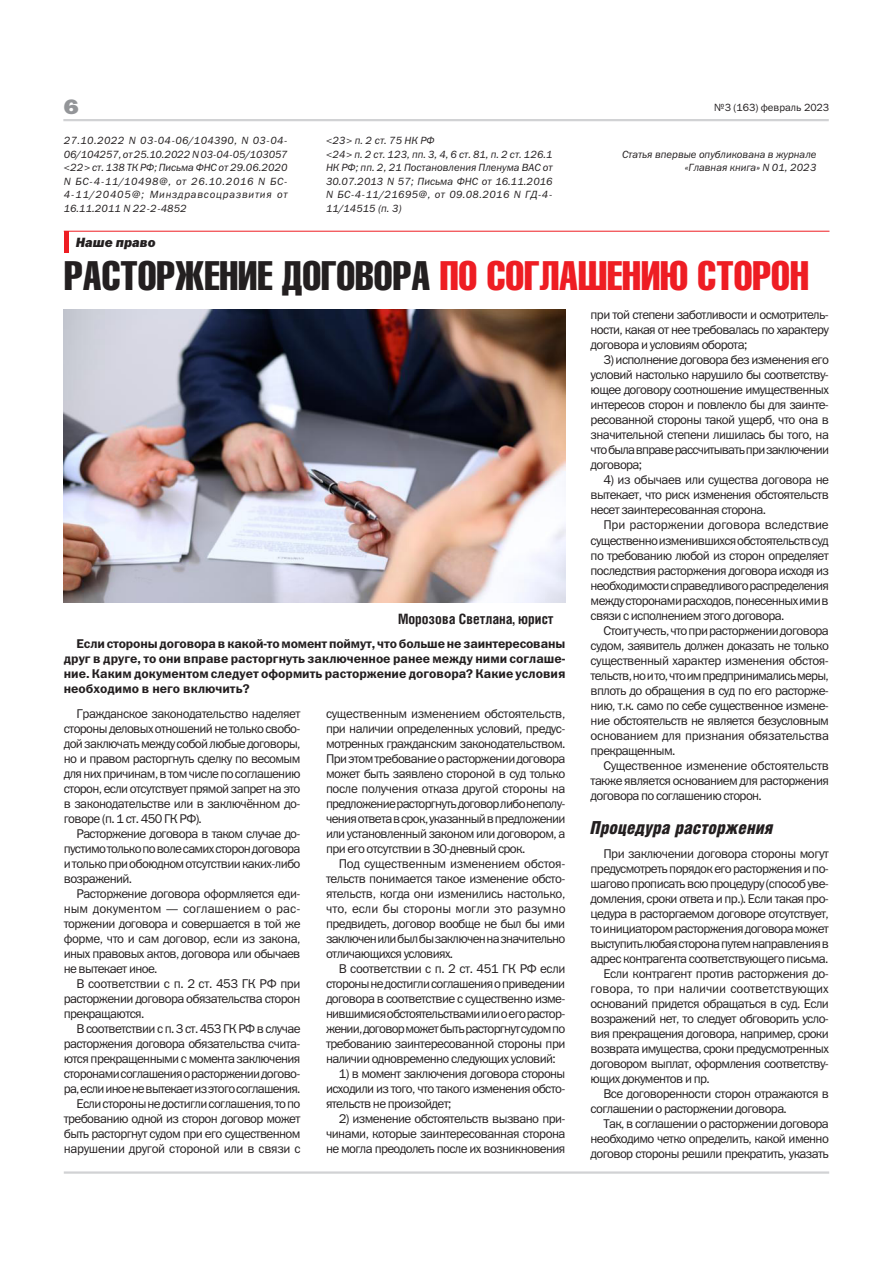
<style>
.page{position:relative;width:893px;height:1263px;background:#fff}
.page>*{position:absolute;margin:0;border:0;box-sizing:border-box;transform-origin:0 0}
.Заголовок_HeliosComp{font:40.5px "Helios Compressed";color:#231f20}
.t1{font:21px "Franklin Gothic Heavy C";color:#939598;scale:1.2 1}
.Подзаголовок_Helios{font:italic 900 18px "Helios Cond";color:#231f20}
.Автор{font:700 14.25px "Helios Cond";color:#231f20}
.Заголовок_HeliosComp-2{font:italic 13.5px "Franklin Gothic Heavy C";color:#231f20}
.Тело_статьи{font:12.75px/15px "Franklin Gothic Book C";letter-spacing:-.05em;color:#231f20;text-align:justify}
.Тело_статьи-2{font:12.75px/15px "Franklin Gothic Demi C";color:#231f20;text-align:justify}
.Подпись{font:italic 10.5px/13.5px "Franklin Gothic Book C";color:#231f20;text-align:justify}
.t2{font:10.5px "Franklin Gothic Book C";color:#231f20}
.s1{color:#ee1d23}
</style>
<div class="page">
<hr style="left:63px;top:119px;width:766px;height:2px;background:#d1d2d4">
<hr style="left:64px;top:1171px;width:765px;height:3px;background:#d1d2d4">
<hr style="left:64px;top:231px;width:4px;height:21px;background:#ee1d23">
<svg style="left:72px;top:230px;width:87px;height:1px"></svg>
<img style="left:64px;top:309px;width:501px;height:294px">
<hr style="left:64px;top:231px;width:765px;height:1px;background:#ee1d23">
<h2 class="t1" style="left:63px;top:95px;width:14px">6</h2>
<p class="t2" style="left:714px;top:101px;width:117px">№3 (163) февраль 2023</p>
<p class="Подпись" style="left:64px;top:134px;width:225px">27.10.2022 N 03-04-06/104390, N 03-04-<br>06/104257, от 25.10.2022 N 03-04-05/103057</p>
<p class="Подпись" style="left:64px;top:161px;width:225px">&lt;22&gt; ст. 138 ТК РФ; Письма ФНС от 29.06.2020<br>N БС-4-11/10498@, от 26.10.2016 N БС-4-11/20405@; Минздравсоцразвития от 16.11.2011 N 22-2-4852</p>
<p class="Подпись" style="left:326px;top:134px;width:110px">&lt;23&gt; п. 2 ст. 75 НК РФ</p>
<p class="Подпись" style="left:326px;top:147px;width:228px">&lt;24&gt; п. 2 ст. 123, пп. 3, 4, 6 ст. 81, п. 2 ст. 126.1<br>НК РФ; пп. 2, 21 Постановления Пленума ВАС от 30.07.2013 N 57; Письма ФНС от 16.11.2016<br>N БС-4-11/21695@, от 09.08.2016 N ГД-4- 11/14515 (п. 3)</p>
<p class="Подпись" style="left:622px;top:147px;width:196px;text-align:right">Статья впервые опубликована в журнале «Главная книга» N 01, 2023</p>
<p class="Заголовок_HeliosComp-2" style="left:76px;top:235px;width:81px">Наше право</p>
<p class="Заголовок_HeliosComp" style="left:64px;top:252px;width:746px">РАСТОРЖЕНИЕ ДОГОВОРА <span class="s1">ПО СОГЛАШЕНИЮ СТОРОН</span></p>
<p class="Автор" style="left:398px;top:610px;width:157px">Морозова Светлана, юрист</p>
<p class="Тело_статьи-2" style="left:64px;top:636px;width:503px;text-indent:13px">Если стороны договора в какой-то момент поймут, что больше не заинтересованы друг в друге, то они вправе расторгнуть заключенное ранее между ними соглаше&shy;ние. Каким документом следует оформить расторжение договора? Какие условия необходимо в него включить?</p>
<p class="Тело_статьи" style="left:64px;top:706px;width:238px;text-indent:13px">Гражданское законодательство наделяет стороны деловых отношений не только свобо&shy;дой заключать между собой любые договоры, но и правом расторгнуть сделку по весомым для них причинам, в том числе по соглашению сторон, если отсутствует прямой запрет на это в законодательстве или в заключённом до&shy;говоре (п. 1 ст. 450 ГК РФ).</p>
<p class="Тело_статьи" style="left:64px;top:826px;width:238px;text-indent:13px">Расторжение договора в таком случае до&shy;пустимо только по воле самих сторон договора и только при обоюдном отсутствии каких-либо возражений.</p>
<p class="Тело_статьи" style="left:64px;top:886px;width:238px;text-indent:13px">Расторжение договора оформляется еди&shy;ным документом — соглашением о рас&shy;торжении договора и совершается в той же форме, что и сам договор, если из закона, иных правовых актов, договора или обычаев не вытекает иное.</p>
<p class="Тело_статьи" style="left:64px;top:976px;width:238px;text-indent:13px">В соответствии с п. 2 ст. 453 ГК РФ при расторжении договора обязательства сторон прекращаются.</p>
<p class="Тело_статьи" style="left:64px;top:1021px;width:238px;text-indent:13px">В соответствии с п. 3 ст. 453 ГК РФ в случае расторжения договора обязательства счита&shy;ются прекращенными с момента заключения сторонами соглашения о расторжении догово&shy;ра, если иное не вытекает из этого соглашения.</p>
<p class="Тело_статьи" style="left:64px;top:1096px;width:238px;text-indent:13px">Если стороны не достигли соглашения, то по требованию одной из сторон договор может быть расторгнут судом при его существенном нарушении другой стороной или в связи с</p>
<p class="Тело_статьи" style="left:326px;top:706px;width:241px">существенным изменением обстоятельств, при наличии определенных условий, предус&shy;мотренных гражданским законодательством.<br>При этом требование о расторжении договора может быть заявлено стороной в суд только после получения отказа другой стороны на предложение расторгнуть договор либо неполу&shy;чения ответа в срок, указанный в предложении или установленный законом или договором, а при его отсутствии в 30-дневный срок.</p>
<p class="Тело_статьи" style="left:326px;top:856px;width:241px;text-indent:13px">Под существенным изменением обстоя&shy;тельств понимается такое изменение обсто&shy;ятельств, когда они изменились настолько, что, если бы стороны могли это разумно предвидеть, договор вообще не был бы ими заключен или был бы заключен на значительно отличающихся условиях.</p>
<p class="Тело_статьи" style="left:326px;top:961px;width:241px;text-indent:13px">В соответствии с п. 2 ст. 451 ГК РФ если стороны не достигли соглашения о приведении договора в соответствие с существенно изме&shy;нившимися обстоятельствами или о его растор&shy;жении, договор может быть расторгнут судом по требованию заинтересованной стороны при наличии одновременно следующих условий:</p>
<p class="Тело_статьи" style="left:326px;top:1066px;width:241px;text-indent:13px">1) в момент заключения договора стороны исходили из того, что такого изменения обсто&shy;ятельств не произойдет;</p>
<p class="Тело_статьи" style="left:326px;top:1111px;width:241px;text-indent:13px">2) изменение обстоятельств вызвано при&shy;чинами, которые заинтересованная сторона не могла преодолеть после их возникновения</p>
<p class="Тело_статьи" style="left:591px;top:307px;width:240px">при той степени заботливости и осмотритель&shy;ности, какая от нее требовалась по характеру договора и условиям оборота;</p>
<p class="Тело_статьи" style="left:591px;top:352px;width:240px;text-indent:13px">3) исполнение договора без изменения его условий настолько нарушило бы соответству&shy;ющее договору соотношение имущественных интересов сторон и повлекло бы для заинте&shy;ресованной стороны такой ущерб, что она в значительной степени лишилась бы того, на что была вправе рассчитывать при заключении договора;</p>
<p class="Тело_статьи" style="left:591px;top:472px;width:240px;text-indent:13px">4) из обычаев или существа договора не вытекает, что риск изменения обстоятельств несет заинтересованная сторона.</p>
<p class="Тело_статьи" style="left:591px;top:517px;width:240px;text-indent:13px">При расторжении договора вследствие существенно изменившихся обстоятельств суд по требованию любой из сторон определяет последствия расторжения договора исходя из необходимости справедливого распределения между сторонами расходов, понесенных ими в связи с исполнением этого договора.</p>
<p class="Тело_статьи" style="left:591px;top:622px;width:240px;text-indent:13px">Стоит учесть, что при расторжении договора судом, заявитель должен доказать не только существенный характер изменения обстоя&shy;тельств, но и то, что им предпринимались меры, вплоть до обращения в суд по его расторже&shy;нию, т.к. само по себе существенное измене&shy;ние обстоятельств не является безусловным основанием для признания обязательства прекращенным.</p>
<p class="Тело_статьи" style="left:591px;top:757px;width:240px;text-indent:13px">Существенное изменение обстоятельств также является основанием для расторжения договора по соглашению сторон.</p>
<p class="Подзаголовок_Helios" style="left:591px;top:817px;width:184px">Процедура расторжения</p>
<p class="Тело_статьи" style="left:591px;top:845px;width:240px;text-indent:13px">При заключении договора стороны могут предусмотреть порядок его расторжения и по&shy;шагово прописать всю процедуру (способ уве&shy;домления, сроки ответа и пр.). Если такая про&shy;цедура в расторгаемом договоре отсутствует, то инициатором расторжения договора может выступить любая сторона путем направления в адрес контрагента соответствующего письма.</p>
<p class="Тело_статьи" style="left:591px;top:965px;width:240px;text-indent:13px">Если контрагент против расторжения до&shy;говора, то при наличии соответствующих оснований придется обращаться в суд. Если возражений нет, то следует обговорить усло&shy;вия прекращения договора, например, сроки возврата имущества, сроки предусмотренных договором выплат, оформления соответству&shy;ющих документов и пр.</p>
<p class="Тело_статьи" style="left:591px;top:1085px;width:240px;text-indent:13px">Все договоренности сторон отражаются в соглашении о расторжении договора.</p>
<p class="Тело_статьи" style="left:591px;top:1115px;width:240px;text-indent:13px">Так, в соглашении о расторжении договора необходимо четко определить, какой именно договор стороны решили прекратить, указать</p>
</div>
